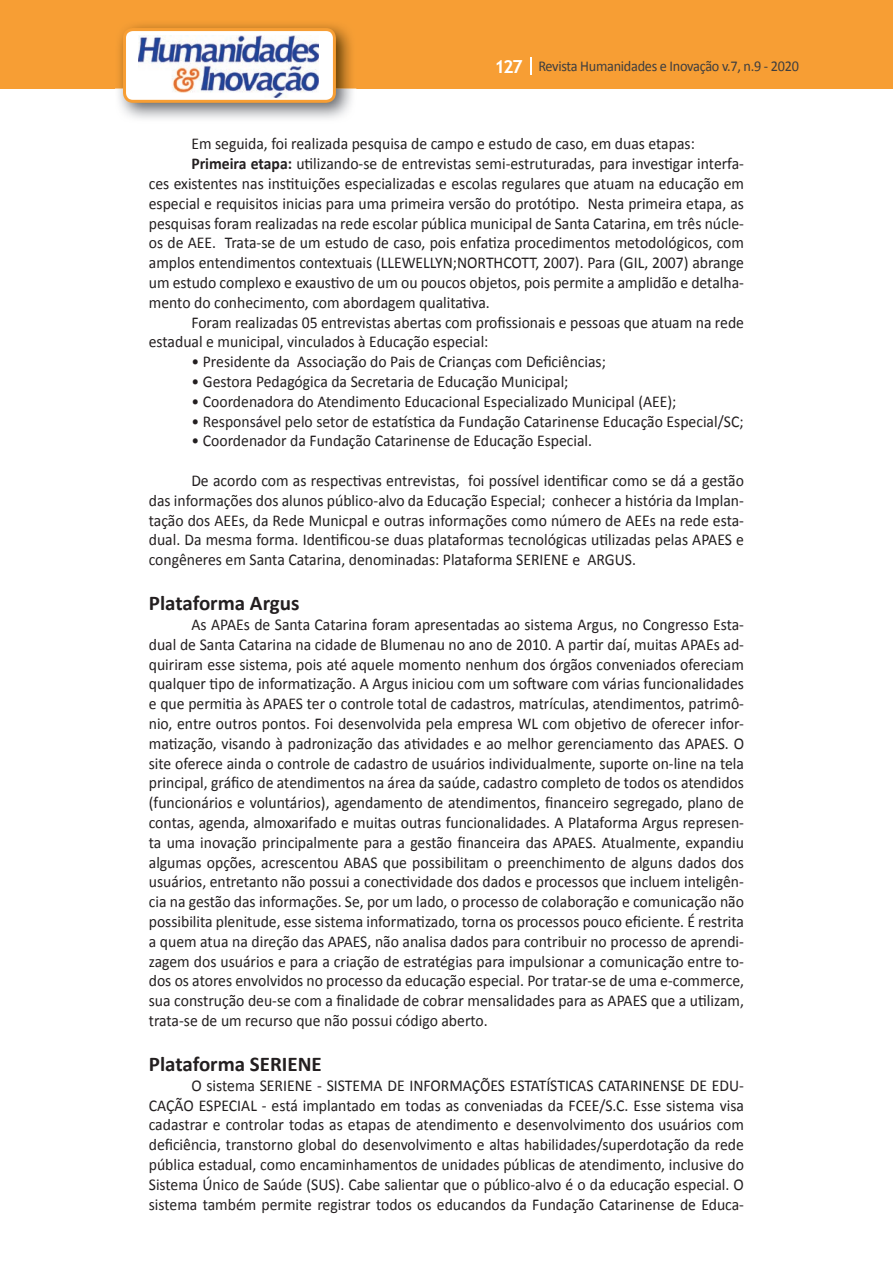
<style>
.page{position:relative;width:893px;height:1263px;background:#fff}
.page>*{position:absolute;margin:0;border:0;box-sizing:border-box;transform-origin:0 0}
.t1{font:700 21px "Calibri";color:#231f20}
.t2{font:16.5px/19.8px "Calibri";color:#231f20;text-align:justify;scale:.95 1}
.t3{font:15px "Calibri";letter-spacing:-.02em;color:#3e3e3f;scale:.95 1}
.s1{font-family:"Trebuchet MS";font-weight:700;font-size:18px;color:#fff}
.s2{font-weight:700}
</style>
<div class="page">
<div style="left:0;top:0;width:893px;height:88px;background:#f79e34"></div>
<svg style="left:530px;top:57px;width:2px;height:18px"></svg>
<img style="left:115px;top:24px;width:241px;height:95px">
<svg style="left:123px;top:28px;width:213px;height:75px"></svg>
<p class="t3" style="left:495px;top:57px;width:322px"><span class="s1">127</span> Revista Humanidades e Inovação v.7, n.9 - 2020</p>
<p class="t2" style="left:191px;top:134px;width:532px">Em seguida, foi realizada pesquisa de campo e estudo de caso, em duas etapas:</p>
<p class="t2" style="left:191px;top:154px;width:583px"><span class="s2">Primeira etapa:</span> utilizando-se de entrevistas semi-estruturadas, para investigar interfa-</p>
<p class="t2" style="left:149px;top:174px;width:628px">ces existentes nas instituições especializadas e escolas regulares que atuam na educação em</p>
<p class="t2" style="left:149px;top:193px;width:628px">especial e requisitos inicias para uma primeira versão do protótipo. Nesta primeira etapa, as</p>
<p class="t2" style="left:149px;top:213px;width:628px">pesquisas foram realizadas na rede escolar pública municipal de Santa Catarina, em três núcle-</p>
<p class="t2" style="left:149px;top:233px;width:628px">os de AEE. Trata-se de um estudo de caso, pois enfatiza procedimentos metodológicos, com</p>
<p class="t2" style="left:149px;top:253px;width:628px">amplos entendimentos contextuais (LLEWELLYN;NORTHCOTT, 2007). Para (GIL, 2007) abrange</p>
<p class="t2" style="left:149px;top:273px;width:628px">um estudo complexo e exaustivo de um ou poucos objetos, pois permite a amplidão e detalha-</p>
<p class="t2" style="left:149px;top:292px;width:361px">mento do conhecimento, com abordagem qualitativa.</p>
<p class="t2" style="left:191px;top:312px;width:583px">Foram realizadas 05 entrevistas abertas com profissionais e pessoas que atuam na rede</p>
<p class="t2" style="left:149px;top:332px;width:359px">estadual e municipal, vinculados à Educação especial:</p>
<p class="t2" style="left:191px;top:352px;width:438px">• Presidente da Associação do Pais de Crianças com Deficiências;</p>
<p class="t2" style="left:191px;top:372px;width:398px">• Gestora Pedagógica da Secretaria de Educação Municipal;</p>
<p class="t2" style="left:191px;top:391px;width:512px">• Coordenadora do Atendimento Educacional Especializado Municipal (AEE);</p>
<p class="t2" style="left:191px;top:411px;width:583px">• Responsável pelo setor de estatística da Fundação Catarinense Educação Especial/SC;</p>
<p class="t2" style="left:191px;top:431px;width:423px">• Coordenador da Fundação Catarinense de Educação Especial.</p>
<p class="t2" style="left:149px;top:471px;width:628px;text-indent:43px">De acordo com as respectivas entrevistas, foi possível identificar como se dá a gestão das informações dos alunos público-alvo da Educação Especial; conhecer a história da Implan&shy;tação dos AEEs, da Rede Municpal e outras informações como número de AEEs na rede esta&shy;dual. Da mesma forma. Identificou-se duas plataformas tecnológicas utilizadas pelas APAES e congêneres em Santa Catarina, denominadas: Plataforma SERIENE e ARGUS.</p>
<p class="t1" style="left:149px;top:590px;width:152px">Plataforma Argus</p>
<p class="t2" style="left:149px;top:615px;width:628px;text-indent:43px">As APAEs de Santa Catarina foram apresentadas ao sistema Argus, no Congresso Esta&shy;dual de Santa Catarina na cidade de Blumenau no ano de 2010. A partir daí, muitas APAEs ad&shy;quiriram esse sistema, pois até aquele momento nenhum dos órgãos conveniados ofereciam qualquer tipo de informatização. A Argus iniciou com um software com várias funcionalidades e que permitia às APAES ter o controle total de cadastros, matrículas, atendimentos, patrimô&shy;nio, entre outros pontos. Foi desenvolvida pela empresa WL com objetivo de oferecer infor&shy;matização, visando à padronização das atividades e ao melhor gerenciamento das APAES. O site oferece ainda o controle de cadastro de usuários individualmente, suporte on-line na tela principal, gráfico de atendimentos na área da saúde, cadastro completo de todos os atendidos (funcionários e voluntários), agendamento de atendimentos, financeiro segregado, plano de contas, agenda, almoxarifado e muitas outras funcionalidades. A Plataforma Argus represen&shy;ta uma inovação principalmente para a gestão financeira das APAES. Atualmente, expandiu algumas opções, acrescentou ABAS que possibilitam o preenchimento de alguns dados dos usuários, entretanto não possui a conectividade dos dados e processos que incluem inteligên&shy;cia na gestão das informações. Se, por um lado, o processo de colaboração e comunicação não possibilita plenitude, esse sistema informatizado, torna os processos pouco eficiente. É restrita a quem atua na direção das APAES, não analisa dados para contribuir no processo de aprendi&shy;zagem dos usuários e para a criação de estratégias para impulsionar a comunicação entre to&shy;dos os atores envolvidos no processo da educação especial. Por tratar-se de uma e-commerce, sua construção deu-se com a finalidade de cobrar mensalidades para as APAES que a utilizam, trata-se de um recurso que não possui código aberto.</p>
<p class="t1" style="left:149px;top:1050px;width:175px">Plataforma SERIENE</p>
<p class="t2" style="left:149px;top:1075px;width:628px;text-indent:43px">O sistema SERIENE - SISTEMA DE INFORMAÇÕES ESTATÍSTICAS CATARINENSE DE EDU-CAÇÃO ESPECIAL - está implantado em todas as conveniadas da FCEE/S.C. Esse sistema visa cadastrar e controlar todas as etapas de atendimento e desenvolvimento dos usuários com deficiência, transtorno global do desenvolvimento e altas habilidades/superdotação da rede pública estadual, como encaminhamentos de unidades públicas de atendimento, inclusive do Sistema Único de Saúde (SUS). Cabe salientar que o público-alvo é o da educação especial. O sistema também permite registrar todos os educandos da Fundação Catarinense de Educa-</p>
</div>
